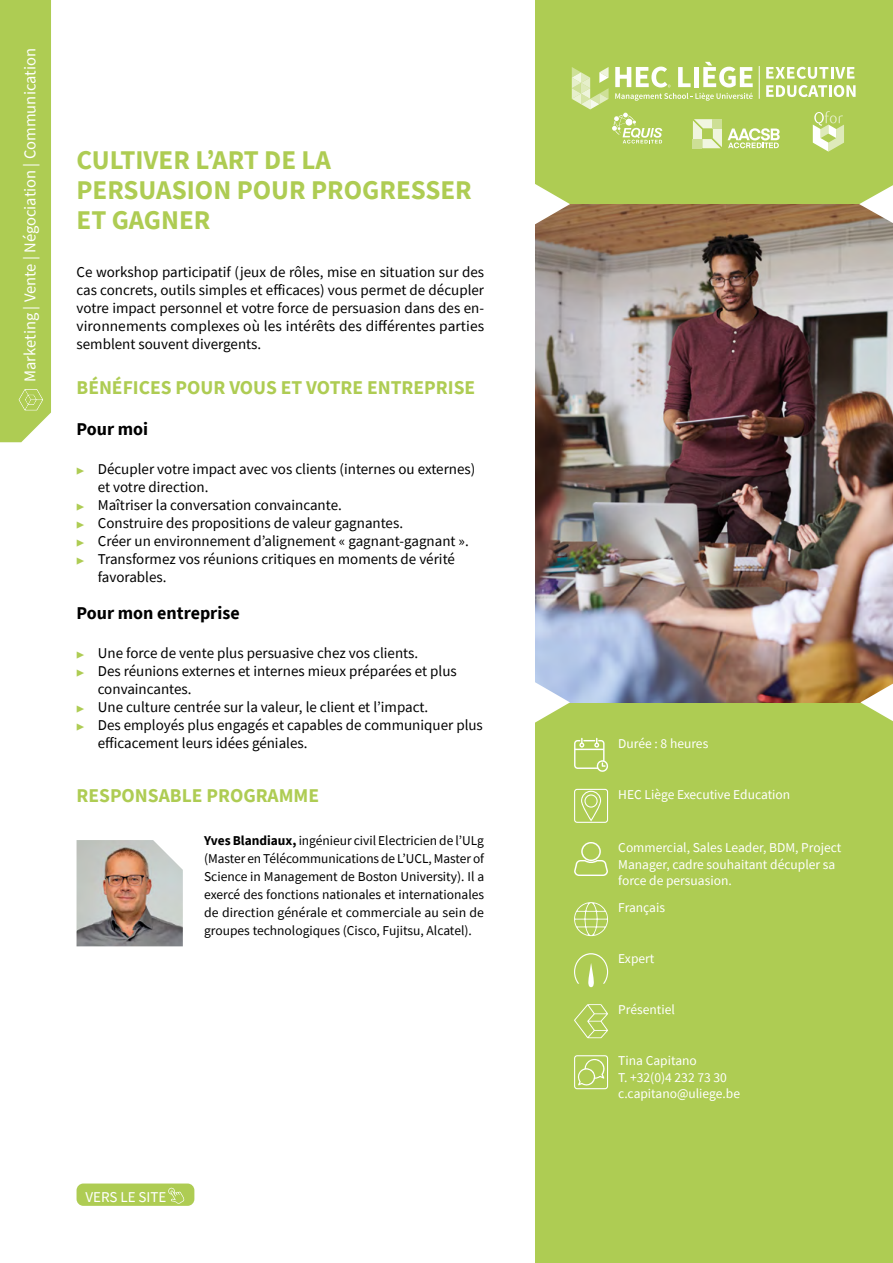
<style>
.page{position:relative;width:893px;height:1263px;background:#fff}
.page>*{position:absolute;margin:0;border:0;box-sizing:border-box;transform-origin:0 0}
.t1{font:700 27px/30px "Source Sans Pro";color:#aecc53}
.t2{font:700 19.5px "Source Sans Pro";color:#aecc53}
.t3{font:700 18px "Source Sans Pro";color:#000}
.t4{font:16.5px "Source Sans Pro";color:#fff}
.t5{font:15px/18px "Source Sans Pro";color:#000;text-align:justify}
.t6{font:15px "Source Sans Pro";color:#fff}
.t7{font:13.5px/18px "Source Sans Pro";color:#000;text-align:justify}
.t8{font:13.5px/16.5px "Source Sans Pro";color:#fff}
.s1{font-weight:700;font-size:9px;color:#aecc53}
.s2{font-weight:700}
</style>
<div class="page">
<div style="left:536px;top:0;width:357px;height:1263px;background:#aecc53"></div>
<img style="left:536px;top:204px;width:357px;height:498px">
<svg style="left:535px;top:681px;width:35px;height:43px"></svg>
<svg style="left:860px;top:684px;width:33px;height:37px"></svg>
<svg style="left:535px;top:183px;width:35px;height:42px"></svg>
<svg style="left:859px;top:185px;width:34px;height:38px"></svg>
<img style="left:77px;top:840px;width:106px;height:106px">
<svg style="left:574px;top:738px;width:34px;height:34px"></svg>
<svg style="left:574px;top:789px;width:34px;height:34px"></svg>
<svg style="left:574px;top:842px;width:34px;height:34px"></svg>
<svg style="left:574px;top:902px;width:34px;height:34px"></svg>
<svg style="left:574px;top:953px;width:34px;height:34px"></svg>
<svg style="left:574px;top:1004px;width:34px;height:34px"></svg>
<svg style="left:574px;top:1055px;width:34px;height:34px"></svg>
<div style="left:77px;top:1183px;width:117px;height:23px;background:#aecc53;border-radius:7px"></div>
<svg style="left:168px;top:1188px;width:16px;height:16px"></svg>
<div style="left:0;top:0;width:51px;height:442px;background:#aecc53"></div>
<svg style="left:572px;top:62px;width:284px;height:90px"></svg>
<p class="t4" style="left:20px;top:382px;width:335px;rotate:-90deg">Marketing | Vente | Négociation | Communication</p>
<h1 class="t1" style="left:77px;top:145px;width:397px">CULTIVER L’ART DE LA<br>PERSUASION POUR PROGRESSER<br>ET GAGNER</h1>
<p class="t5" style="left:77px;top:263px;width:409px">Ce workshop participatif (jeux de rôles, mise en situation sur des cas concrets, outils simples et efficaces) vous permet de décupler votre impact personnel et votre force de persuasion dans des en&shy;vironnements complexes où les intérêts des différentes parties semblent souvent divergents.</p>
<h2 class="t2" style="left:77px;top:374px;width:400px">BÉNÉFICES POUR VOUS ET VOTRE ENTREPRISE</h2>
<p class="t3" style="left:77px;top:417px;width:73px">Pour moi</p>
<p class="t5" style="left:77px;top:460px;width:400px"><span class="s1">▶</span> Décupler votre impact avec vos clients (internes ou externes)</p>
<p class="t5" style="left:98px;top:478px;width:112px">et votre direction.</p>
<p class="t5" style="left:77px;top:496px;width:267px"><span class="s1">▶</span> Maîtriser la conversation convaincante.</p>
<p class="t5" style="left:77px;top:514px;width:328px"><span class="s1">▶</span> Construire des propositions de valeur gagnantes.</p>
<p class="t5" style="left:77px;top:532px;width:394px"><span class="s1">▶</span> Créer un environnement d’alignement « gagnant-gagnant ».</p>
<p class="t5" style="left:77px;top:550px;width:380px"><span class="s1">▶</span> Transformez vos réunions critiques en moments de vérité</p>
<p class="t5" style="left:98px;top:568px;width:70px">favorables.</p>
<p class="t3" style="left:77px;top:600px;width:165px">Pour mon entreprise</p>
<p class="t5" style="left:77px;top:644px;width:343px"><span class="s1">▶</span> Une force de vente plus persuasive chez vos clients.</p>
<p class="t5" style="left:77px;top:662px;width:382px"><span class="s1">▶</span> Des réunions externes et internes mieux préparées et plus</p>
<p class="t5" style="left:98px;top:680px;width:95px">convaincantes.</p>
<p class="t5" style="left:77px;top:698px;width:353px"><span class="s1">▶</span> Une culture centrée sur la valeur, le client et l’impact.</p>
<p class="t5" style="left:77px;top:716px;width:408px"><span class="s1">▶</span> Des employés plus engagés et capables de communiquer plus</p>
<p class="t5" style="left:98px;top:734px;width:211px">efficacement leurs idées géniales.</p>
<h2 class="t2" style="left:77px;top:782px;width:244px">RESPONSABLE PROGRAMME</h2>
<p class="t7" style="left:204px;top:832px;width:282px"><span class="s2">Yves Blandiaux,</span> ingénieur civil Electricien de l’ULg (Master en Télécommunications de L’UCL, Master of Science in Management de Boston University). Il a exercé des fonctions nationales et internationales de direction générale et commerciale au sein de groupes technologiques (Cisco, Fujitsu, Alcatel).</p>
<p class="t6" style="left:85px;top:1187px;width:83px">VERS LE SITE</p>
<p class="t8" style="left:618px;top:735px;width:92px">Durée : 8 heures</p>
<p class="t8" style="left:618px;top:786px;width:174px">HEC Liège Executive Education</p>
<p class="t8" style="left:618px;top:839px;width:225px">Commercial, Sales Leader, BDM, Project<br>Manager, cadre souhaitant décupler sa force de persuasion.</p>
<p class="t8" style="left:618px;top:899px;width:48px">Français</p>
<p class="t8" style="left:618px;top:950px;width:38px">Expert</p>
<p class="t8" style="left:618px;top:1001px;width:58px">Présentiel</p>
<p class="t8" style="left:618px;top:1052px;width:123px">Tina Capitano<br>T. +32(0)4 232 73 30 c.capitano@uliege.be</p>
</div>
